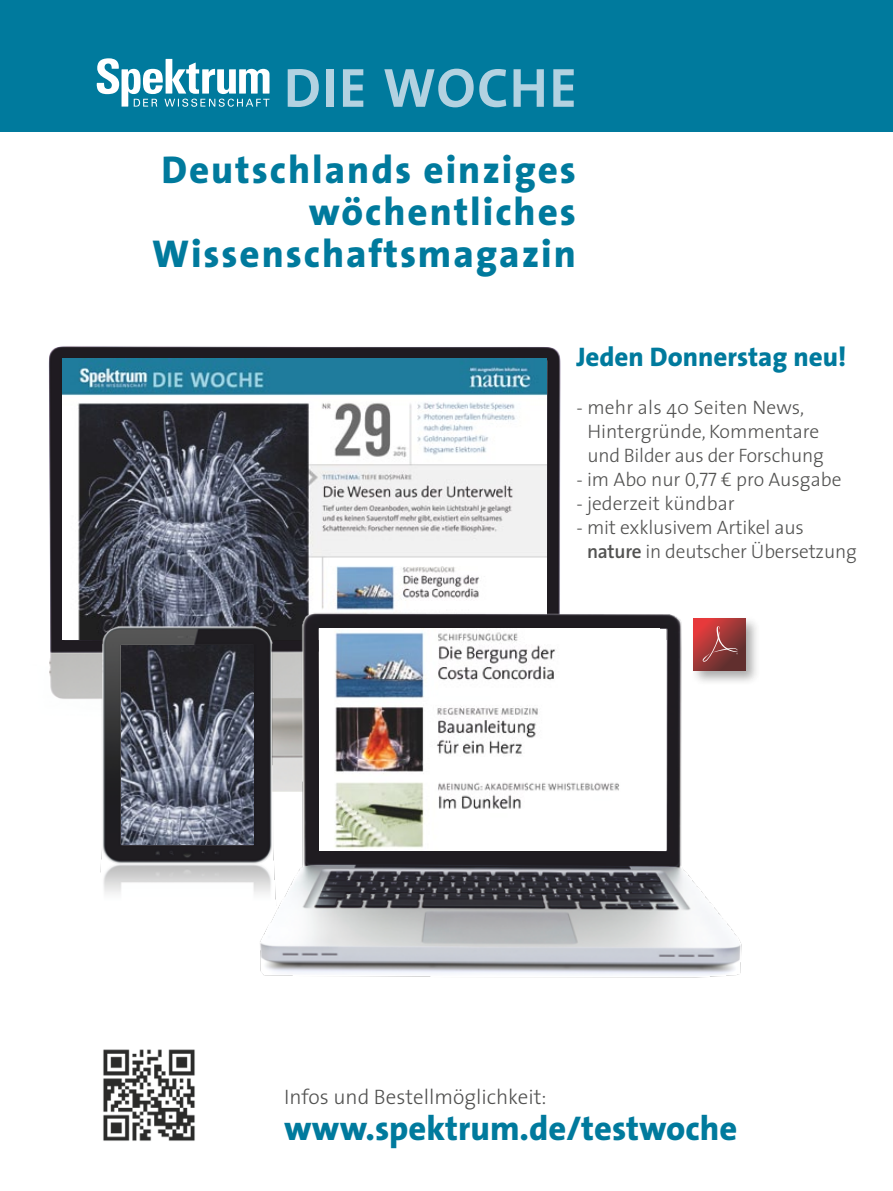
<style>
.page{position:relative;width:893px;height:1191px;background:#fff}
.page>*{position:absolute;margin:0;border:0;box-sizing:border-box;transform-origin:0 0}
.t1{font:700 55.65px "The Sans";letter-spacing:.03em;color:#b3d2e1}
.t2{font:800 39px/42px "The Sans";letter-spacing:.05em;color:#007a9d;text-align:right}
.t3{font:800 34.5px "The Sans";color:#007a9d}
.t4{font:800 27px "The Sans";color:#007a9d}
.t5{font:300 21px "The Sans";color:#525251}
.t6{font:300 19.5px/24px "The Sans";letter-spacing:-.01em;color:#525251}
.s1{font-family:"The Sans Light Caps";font-weight:400}
.s2{font-weight:600}
</style>
<div class="page">
<div style="left:0;top:0;width:893px;height:131px;background:#007a9d"></div>
<svg style="left:96px;top:58px;width:173px;height:49px"></svg>
<img style="left:103px;top:1049px;width:92px;height:92px">
<img style="left:48px;top:346px;width:513px;height:353px">
<img style="left:63px;top:359px;width:483px;height:280px">
<img style="left:100px;top:621px;width:132px;height:273px">
<img style="left:232px;top:601px;width:510px;height:377px">
<img style="left:319px;top:629px;width:341px;height:221px">
<img style="left:121px;top:645px;width:132px;height:199px">
<div style="left:320px;top:629px;width:11px;height:71px;background:#fff"></div>
<div style="left:691px;top:616px;width:69px;height:70px;background:#2b2b2a;opacity:.4"></div>
<svg style="left:694px;top:619px;width:51px;height:52px"></svg>
<svg style="left:703px;top:626px;width:35px;height:36px"></svg>
<p class="t1" style="left:284px;top:52px;width:295px">DIE WOCHE</p>
<p class="t2" style="left:152px;top:149px;width:425px">Deutschlands einziges wöchentliches<br>Wissenschaftsmagazin</p>
<p class="t4" style="left:576px;top:340px;width:271px">Jeden Donnerstag neu!</p>
<p class="t6" style="left:587px;top:395px;width:238px;text-indent:-11px">- mehr als 40 Seiten News,<br>Hintergründe, Kommentare und Bilder aus der Forschung</p>
<p class="t6" style="left:576px;top:467px;width:267px">- im Abo nur <span class="s1">0,77</span> € pro Ausgabe</p>
<p class="t6" style="left:576px;top:491px;width:160px">- jederzeit kündbar</p>
<p class="t6" style="left:587px;top:515px;width:271px;text-indent:-11px">- mit exklusivem Artikel aus <span class="s2">nature</span> in deutscher Übersetzung</p>
<p class="t5" style="left:284px;top:1083px;width:264px">Infos und Bestellmöglichkeit:</p>
<p class="t3" style="left:284px;top:1106px;width:455px">www.spektrum.de/testwoche</p>
</div>
